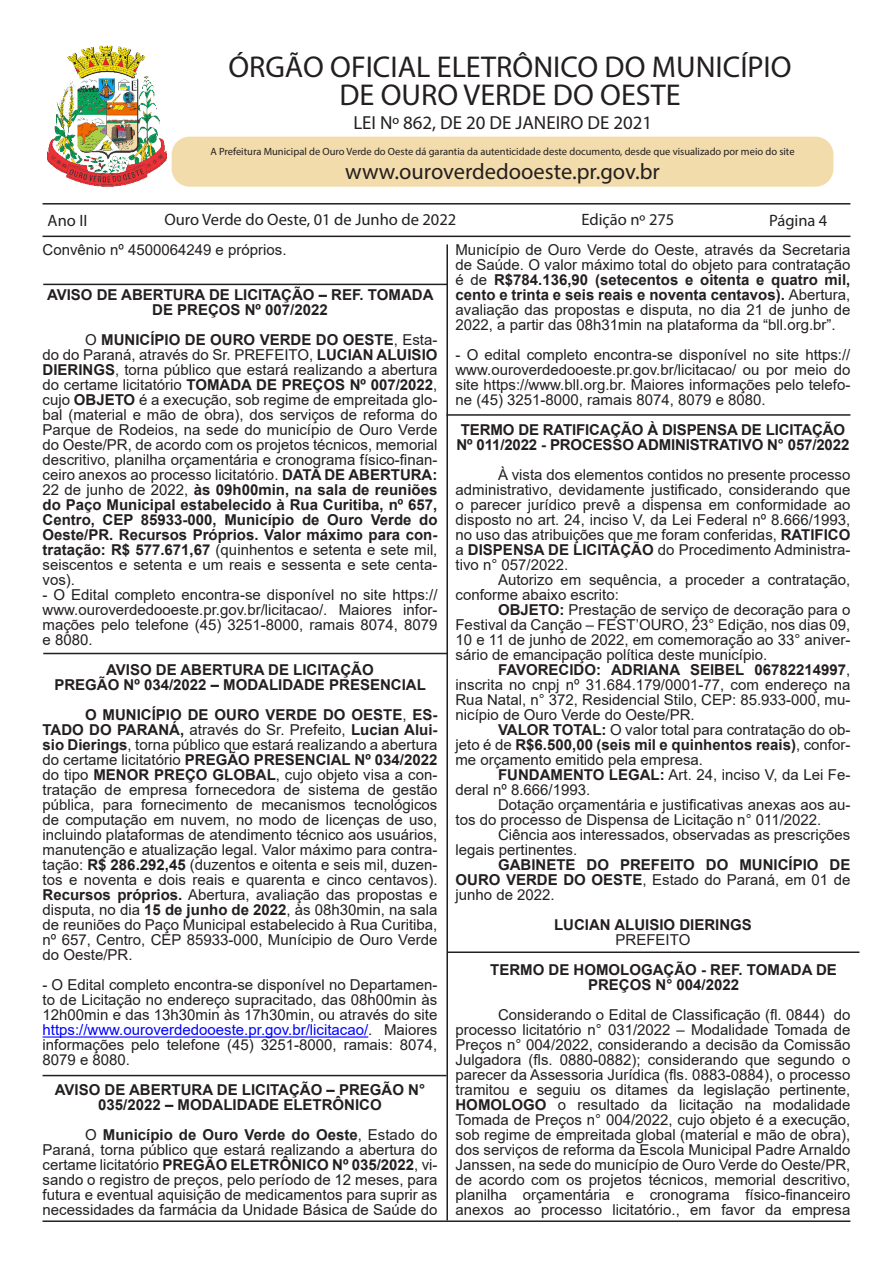
<style>
.page{position:relative;width:893px;height:1263px;background:#fff}
.page>*{position:absolute;margin:0;border:0;box-sizing:border-box;transform-origin:0 0}
.t1{font:30.15px/28.5px "Myriad Pro";color:#231f20;text-align:center}
.t2{font:22.5px "Myriad Pro";color:#231f20}
.t3{font:18.9px "Myriad Pro";color:#231f20}
.t4{font:16.5px "Myriad Pro";color:#231f20}
.Paragraph_Style{font:15px/15px "Arial";color:#231f20;text-align:justify}
.Paragraph_Style-2{font:700 15px/15px "Arial";color:#231f20;text-align:center}
.t5{font:10.5px "Myriad Pro";color:#231f20}
.s1{font-weight:700}
.s2{color:#00f}
.s3{font-weight:400}
</style>
<div class="page">
<img style="left:47px;top:45px;width:125px;height:142px">
<div style="left:172px;top:137px;width:661px;height:50px;background:#f3dcab;border-radius:18px"></div>
<hr style="left:43px;top:236px;width:807px;height:1px;background:#231f20">
<hr style="left:43px;top:203px;width:807px;height:2px;background:#231f20">
<hr style="left:43px;top:1220px;width:807px;height:2px;background:#231f20">
<hr style="left:446px;top:244px;width:2px;height:976px;background:#231f20">
<hr style="left:43px;top:1036px;width:325px;height:1px;background:#00f">
<hr style="left:43px;top:284px;width:404px;height:1px;background:#231f20">
<hr style="left:43px;top:653px;width:404px;height:1px;background:#231f20">
<hr style="left:43px;top:1075px;width:403px;height:1px;background:#231f20">
<hr style="left:446px;top:414px;width:404px;height:2px;background:#231f20">
<hr style="left:447px;top:951px;width:412px;height:2px;background:#231f20">
<p class="t1" style="left:228px;top:52px;width:565px">ÓRGÃO OFICIAL ELETRÔNICO DO MUNICÍPIO<br>DE OURO VERDE DO OESTE</p>
<p class="t3" style="left:353px;top:111px;width:300px">LEI Nº 862, DE 20 DE JANEIRO DE 2021</p>
<p class="t5" style="left:210px;top:145px;width:586px">A Prefeitura Municipal de Ouro Verde do Oeste dá garantia da autenticidade deste documento, desde que visualizado por meio do site</p>
<p class="t2" style="left:345px;top:158px;width:316px">www.ouroverdedooeste.pr.gov.br</p>
<p class="t4" style="left:769px;top:210px;width:60px">Página 4</p>
<p class="Paragraph_Style" style="left:43px;top:242px;width:245px">Convênio nº 4500064249 e próprios.</p>
<p class="Paragraph_Style-2" style="left:47px;top:288px;width:388px">AVISO DE ABERTURA DE LICITAÇÃO – REF. TOMADA<br>DE PREÇOS Nº 007/2022</p>
<p class="Paragraph_Style" style="left:43px;top:332px;width:396px;text-indent:43px">O <span class="s1">MUNICÍPIO DE OURO VERDE DO OESTE</span>, Esta&shy;do do Paraná, através do Sr. PREFEITO, <span class="s1">LUCIAN ALUISIO DIERINGS</span>, torna público que estará realizando a abertura do certame licitatório <span class="s1">TOMADA DE PREÇOS Nº 007/2022</span>, cujo <span class="s1">OBJETO</span> é a execução, sob regime de empreitada glo&shy;bal (material e mão de obra), dos serviços de reforma do Parque de Rodeios, na sede do município de Ouro Verde do Oeste/PR, de acordo com os projetos técnicos, memorial descritivo, planilha orçamentária e cronograma físico-finan&shy;ceiro anexos ao processo licitatório. <span class="s1">DATA DE ABERTURA:<br></span>22 de junho de 2022, <span class="s1">às 09h00min, na sala de reuniões do Paço Municipal estabelecido à Rua Curitiba, nº 657, Centro, CEP 85933-000, Município de Ouro Verde do Oeste/PR. Recursos Próprios. Valor máximo para con&shy;tratação: R$ 577.671,67</span> (quinhentos e setenta e sete mil, seiscentos e setenta e um reais e sessenta e sete centa&shy;vos).</p>
<p class="Paragraph_Style" style="left:43px;top:587px;width:396px">- O Edital completo encontra-se disponível no site https:// www.ouroverdedooeste.pr.gov.br/licitacao/. Maiores infor&shy;mações pelo telefone (45) 3251-8000, ramais 8074, 8079 e 8080.</p>
<p class="Paragraph_Style-2" style="left:106px;top:663px;width:269px">AVISO DE ABERTURA DE LICITAÇÃO</p>
<p class="Paragraph_Style-2" style="left:54px;top:678px;width:373px">PREGÃO Nº 034/2022 – MODALIDADE PRESENCIAL</p>
<p class="Paragraph_Style" style="left:43px;top:707px;width:396px;text-indent:43px"><span class="s1">O MUNICÍPIO DE OURO VERDE DO OESTE</span>, <span class="s1">ES-TADO DO PARANÁ,</span> através do Sr. Prefeito, <span class="s1">Lucian Alui&shy;sio Dierings</span>, torna público que estará realizando a abertura do certame licitatório <span class="s1">PREGÃO PRESENCIAL Nº 034/2022 </span>do tipo <span class="s1">MENOR PREÇO GLOBAL</span>, cujo objeto visa a con&shy;tratação de empresa fornecedora de sistema de gestão pública, para fornecimento de mecanismos tecnológicos de computação em nuvem, no modo de licenças de uso, incluindo plataformas de atendimento técnico aos usuários, manutenção e atualização legal. Valor máximo para contra&shy;tação: <span class="s1">R$ 286.292,45</span> (duzentos e oitenta e seis mil, duzen&shy;tos e noventa e dois reais e quarenta e cinco centavos).<br><span class="s1">Recursos próprios.</span> Abertura, avaliação das propostas e disputa, no dia <span class="s1">15 de junho de 2022</span>, às 08h30min, na sala de reuniões do Paço Municipal estabelecido à Rua Curitiba, nº 657, Centro, CEP 85933-000, Munícipio de Ouro Verde do Oeste/PR.</p>
<p class="Paragraph_Style" style="left:43px;top:977px;width:396px">- O Edital completo encontra-se disponível no Departamen&shy;to de Licitação no endereço supracitado, das 08h00min às 12h00min e das 13h30min às 17h30min, ou através do site <span class="s2">https://www.ouroverdedooeste.pr.gov.br/licitacao/</span>. Maiores informações pelo telefone (45) 3251-8000, ramais: 8074, 8079 e 8080.</p>
<p class="Paragraph_Style-2" style="left:55px;top:1083px;width:372px">AVISO DE ABERTURA DE LICITAÇÃO – PREGÃO N°<br>035/2022 – MODALIDADE ELETRÔNICO</p>
<p class="Paragraph_Style" style="left:43px;top:1127px;width:396px;text-indent:43px">O <span class="s1">Município de Ouro Verde do Oeste</span>, Estado do Paraná, torna público que estará realizando a abertura do certame licitatório <span class="s1">PREGÃO ELETRÔNICO Nº 035/2022</span>, vi&shy;sando o registro de preços, pelo período de 12 meses, para futura e eventual aquisição de medicamentos para suprir as necessidades da farmácia da Unidade Básica de Saúde do</p>
<p class="t4" style="left:48px;top:210px;width:41px">Ano II</p>
<p class="t4" style="left:164px;top:209px;width:293px">Ouro Verde do Oeste, 01 de Junho de 2022</p>
<p class="t4" style="left:581px;top:209px;width:95px">Edição nº 275</p>
<p class="Paragraph_Style" style="left:455px;top:242px;width:396px">Município de Ouro Verde do Oeste, através da Secretaria de Saúde. O valor máximo total do objeto para contratação é de <span class="s1">R$784.136,90 (setecentos e oitenta e quatro mil, cento e trinta e seis reais e noventa centavos).</span> Abertura, avaliação das propostas e disputa, no dia 21 de junho de 2022, a partir das 08h31min na plataforma da “bll.org.br”.</p>
<p class="Paragraph_Style" style="left:455px;top:347px;width:396px">- O edital completo encontra-se disponível no site https:// www.ouroverdedooeste.pr.gov.br/licitacao/ ou por meio do site https://www.bll.org.br. Maiores informações pelo telefo&shy;ne (45) 3251-8000, ramais 8074, 8079 e 8080.</p>
<p class="Paragraph_Style-2" style="left:457px;top:423px;width:394px;text-align:left">TERMO DE RATIFICAÇÃO À DISPENSA DE LICITAÇÃO<br>Nº 011/2022 - PROCESSO ADMINISTRATIVO N° 057/2022</p>
<p class="Paragraph_Style" style="left:455px;top:467px;width:396px;text-indent:43px">À vista dos elementos contidos no presente processo administrativo, devidamente justificado, considerando que o parecer jurídico prevê a dispensa em conformidade ao disposto no art. 24, inciso V, da Lei Federal nº 8.666/1993, no uso das atribuições que me foram conferidas, <span class="s1">RATIFICO </span>a <span class="s1">DISPENSA DE LICITAÇÃO</span> do Procedimento Administra&shy;tivo n° 057/2022.</p>
<p class="Paragraph_Style" style="left:455px;top:572px;width:396px;text-indent:43px">Autorizo em sequência, a proceder a contratação, conforme abaixo escrito:</p>
<p class="Paragraph_Style" style="left:455px;top:602px;width:396px;text-indent:43px"><span class="s1">OBJETO:</span> Prestação de serviço de decoração para o Festival da Canção – FEST’OURO, 23° Edição, nos dias 09, 10 e 11 de junho de 2022, em comemoração ao 33° aniver&shy;sário de emancipação política deste município.</p>
<p class="Paragraph_Style" style="left:455px;top:662px;width:396px;text-indent:43px"><span class="s1">FAVORECIDO: ADRIANA SEIBEL 06782214997</span>, inscrita no cnpj nº 31.684.179/0001-77, com endereço na Rua Natal, n° 372, Residencial Stilo, CEP: 85.933-000, mu&shy;nicípio de Ouro Verde do Oeste/PR.</p>
<p class="Paragraph_Style" style="left:455px;top:722px;width:396px;text-indent:43px"><span class="s1">VALOR TOTAL:</span> O valor total para contratação do ob&shy;jeto é de <span class="s1">R$6.500,00 (seis mil e quinhentos reais)</span>, confor&shy;me orçamento emitido pela empresa.</p>
<p class="Paragraph_Style" style="left:455px;top:767px;width:396px;text-indent:43px"><span class="s1">FUNDAMENTO LEGAL:</span> Art. 24, inciso V, da Lei Fe&shy;deral nº 8.666/1993.</p>
<p class="Paragraph_Style" style="left:455px;top:797px;width:396px;text-indent:43px">Dotação orçamentária e justificativas anexas aos au&shy;tos do processo de Dispensa de Licitação n° 011/2022.</p>
<p class="Paragraph_Style" style="left:455px;top:827px;width:396px;text-indent:43px">Ciência aos interessados, observadas as prescrições legais pertinentes.</p>
<p class="Paragraph_Style-2" style="left:455px;top:858px;width:396px;text-align:justify;text-indent:43px">GABINETE DO PREFEITO DO MUNICÍPIO DE OURO VERDE DO OESTE<span class="s3">, Estado do Paraná, em 01 de junho de 2022.</span></p>
<p class="Paragraph_Style-2" style="left:554px;top:918px;width:199px">LUCIAN ALUISIO DIERINGS</p>
<p class="Paragraph_Style" style="left:616px;top:932px;width:76px">PREFEITO</p>
<p class="Paragraph_Style-2" style="left:490px;top:963px;width:348px">TERMO DE HOMOLOGAÇÃO - REF. TOMADA DE<br>PREÇOS N° 004/2022</p>
<p class="Paragraph_Style" style="left:455px;top:1007px;width:396px;text-indent:43px">Considerando o Edital de Classificação (fl. 0844) do processo licitatório n° 031/2022 – Modalidade Tomada de Preços n° 004/2022, considerando a decisão da Comissão Julgadora (fls. 0880-0882); considerando que segundo o parecer da Assessoria Jurídica (fls. 0883-0884), o processo tramitou e seguiu os ditames da legislação pertinente, <span class="s1">HOMOLOGO</span> o resultado da licitação na modalidade Tomada de Preços n° 004/2022, cujo objeto é a execução, sob regime de empreitada global (material e mão de obra), dos serviços de reforma da Escola Municipal Padre Arnaldo Janssen, na sede do município de Ouro Verde do Oeste/PR, de acordo com os projetos técnicos, memorial descritivo, planilha orçamentária e cronograma físico-financeiro anexos ao processo licitatório., em favor da empresa</p>
</div>
